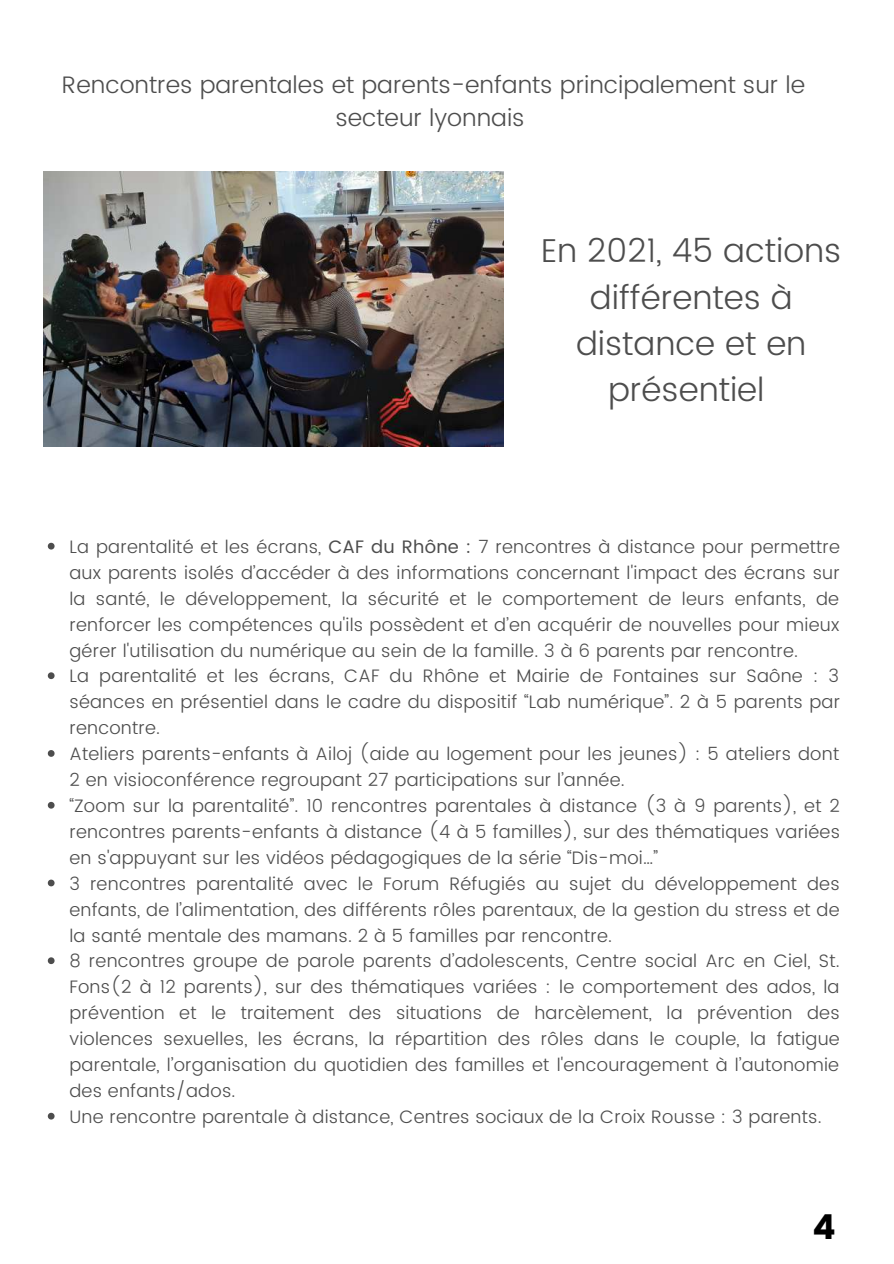
<style>
.page{position:relative;width:894px;height:1264px;background:#fff}
.page>*{position:absolute;margin:0;border:0;box-sizing:border-box;transform-origin:0 0}
.t1{font:34.35px "Poppins";color:#000}
.t2{font:300 33px/46.2px "Poppins";color:#4d4d4d;text-align:center}
.t3{font:300 23.85px/32.7px "Poppins";color:#4d4d4d;text-align:center}
.t4{font:300 18px/26px "Poppins";letter-spacing:.015em;color:#4d4d4d}
.s1{font-weight:400}
</style>
<div class="page">
<img style="left:43px;top:172px;width:461px;height:274px">
<svg style="left:48px;top:543px;width:7px;height:6px"></svg>
<svg style="left:48px;top:672px;width:7px;height:7px"></svg>
<svg style="left:48px;top:750px;width:7px;height:6px"></svg>
<svg style="left:48px;top:801px;width:7px;height:7px"></svg>
<svg style="left:48px;top:879px;width:7px;height:7px"></svg>
<svg style="left:48px;top:957px;width:7px;height:7px"></svg>
<svg style="left:48px;top:1112px;width:7px;height:7px"></svg>
<h3 class="t3" style="left:62px;top:69px;width:744px">Rencontres parentales et parents-enfants principalement sur le secteur lyonnais</h3>
<h2 class="t2" style="left:541px;top:228px;width:301px">En 2021, 45 actions différentes à distance et en présentiel</h2>
<p class="t4" style="left:69px;top:533px;width:772px">La parentalité et les écrans, <span class="s1">CAF du Rhône :</span> 7 rencontres à distance pour permettre aux parents isolés d’accéder à des informations concernant l'impact des écrans sur la santé, le développement, la sécurité et le comportement de leurs enfants, de renforcer les compétences qu'ils possèdent et d’en acquérir de nouvelles pour mieux gérer l'utilisation du numérique au sein de la famille. 3 à 6 parents par rencontre.<br>La parentalité et les écrans, CAF du Rhône et Mairie de Fontaines sur Saône : 3 séances en présentiel dans le cadre du dispositif “Lab numérique”. 2 à 5 parents par rencontre.<br>Ateliers parents-enfants à Ailoj (aide au logement pour les jeunes) : 5 ateliers dont 2 en visioconférence regroupant 27 participations sur l’année.<br>“Zoom sur la parentalité”. 10 rencontres parentales à distance (3 à 9 parents), et 2 rencontres parents-enfants à distance (4 à 5 familles), sur des thématiques variées en s'appuyant sur les vidéos pédagogiques de la série “Dis-moi…”<br>3 rencontres parentalité avec le Forum Réfugiés au sujet du développement des enfants, de l’alimentation, des différents rôles parentaux, de la gestion du stress et de la santé mentale des mamans. 2 à 5 familles par rencontre.<br>8 rencontres groupe de parole parents d’adolescents, Centre social Arc en Ciel, St.<br>Fons(2 à 12 parents), sur des thématiques variées : le comportement des ados, la prévention et le traitement des situations de harcèlement, la prévention des violences sexuelles, les écrans, la répartition des rôles dans le couple, la fatigue parentale, l’organisation du quotidien des familles et l'encouragement à l’autonomie des enfants/ados.<br>Une rencontre parentale à distance, Centres sociaux de la Croix Rousse : 3 parents.</p>
<h1 class="t1" style="left:812px;top:1206px;width:25px">4</h1>
</div>
